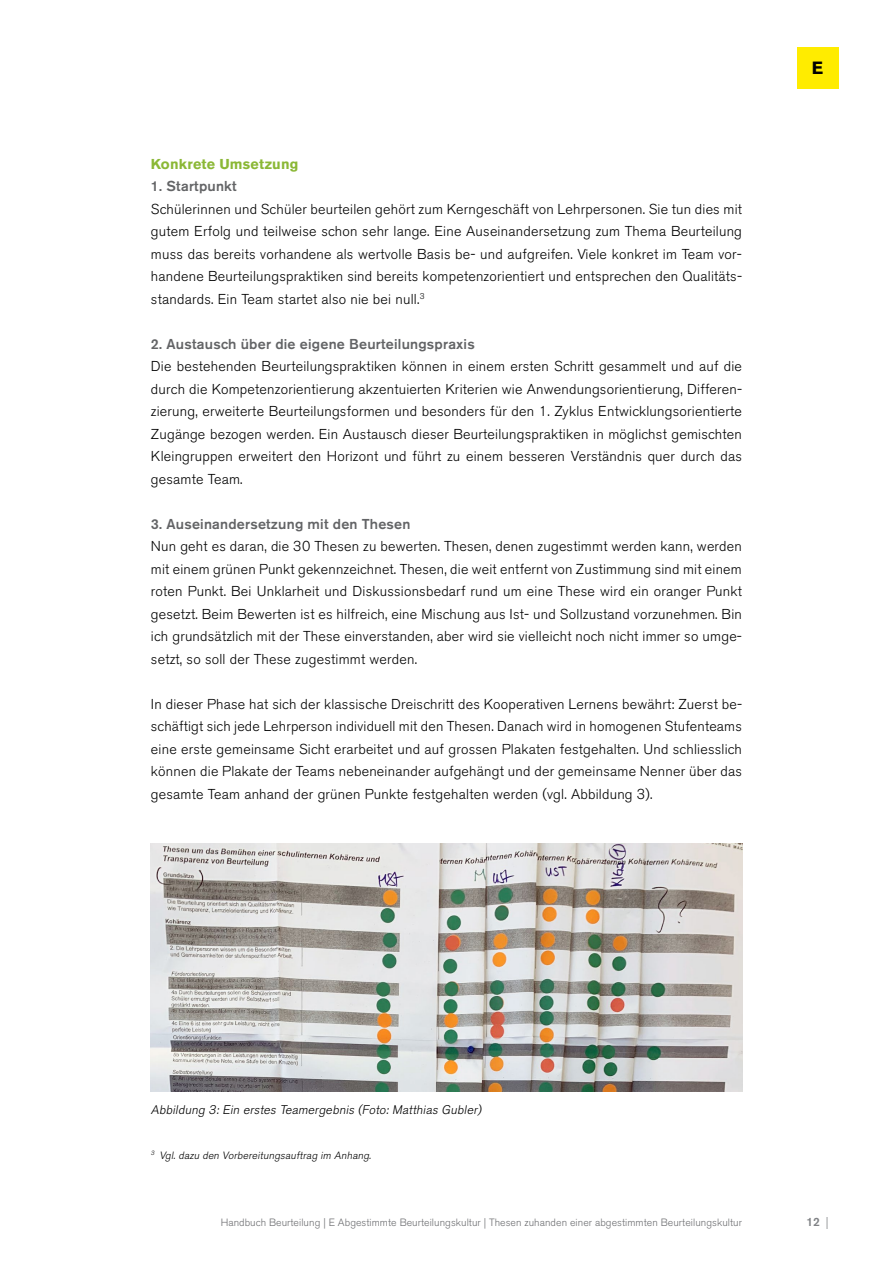
<style>
.page{position:relative;width:893px;height:1263px;background:#fff}
.page>*{position:absolute;margin:0;border:0;box-sizing:border-box;transform-origin:0 0}
.t1{font:700 17.55px "Akzidenz Grotesk BE";color:#000}
.t2{font:300 14.25px/22.5px "Akzidenz Grotesk BE";letter-spacing:.015em;color:#000;text-align:justify}
.t3{font:500 14.25px "Akzidenz Grotesk BE";letter-spacing:.015em;color:#636466}
.t4{font:700 14.25px "Akzidenz Grotesk BE";letter-spacing:.015em;color:#8bb836}
.t5{font:italic 300 12.45px "Akzidenz Grotesk BE";color:#000}
.t6{font:500 12px "Akzidenz Grotesk BE";color:#808285}
.t7{font:300 10.5px "Akzidenz Grotesk BE";letter-spacing:.005em;color:#6d6e71}
.t8{font:italic 300 10.5px "Akzidenz Grotesk BE";color:#000}
.s1{font-weight:300}
</style>
<div class="page">
<div style="left:797px;top:47px;width:41px;height:41px;background:#ffec00"></div>
<img style="left:151px;top:844px;width:591px;height:247px">
<p class="t4" style="left:151px;top:155px;width:149px">Konkrete Umsetzung</p>
<p class="t3" style="left:151px;top:177px;width:87px">1. Startpunkt</p>
<p class="t2" style="left:151px;top:198px;width:593px">Schülerinnen und Schüler beurteilen gehört zum Kerngeschäft von Lehrpersonen. Sie tun dies mit gutem Erfolg und teilweise schon sehr lange. Eine Auseinandersetzung zum Thema Beurteilung muss das bereits vorhandene als wertvolle Basis be- und aufgreifen. Viele konkret im Team vor&shy;handene Beurteilungspraktiken sind bereits kompetenzorientiert und entsprechen den Qualitäts&shy;standards. Ein Team startet also nie bei null.<sup>3</sup></p>
<p class="t3" style="left:151px;top:335px;width:325px">2. Austausch über die eigene Beurteilungspraxis</p>
<p class="t2" style="left:151px;top:355px;width:593px">Die bestehenden Beurteilungspraktiken können in einem ersten Schritt gesammelt und auf die durch die Kompetenzorientierung akzentuierten Kriterien wie Anwendungsorientierung, Differen&shy;zierung, erweiterte Beurteilungsformen und besonders für den 1. Zyklus Entwicklungsorientierte Zugänge bezogen werden. Ein Austausch dieser Beurteilungspraktiken in möglichst gemischten Kleingruppen erweitert den Horizont und führt zu einem besseren Verständnis quer durch das gesamte Team.</p>
<p class="t3" style="left:151px;top:515px;width:261px">3. Auseinandersetzung mit den Thesen</p>
<p class="t2" style="left:151px;top:535px;width:593px">Nun geht es daran, die 30 Thesen zu bewerten. Thesen, denen zugestimmt werden kann, werden mit einem grünen Punkt gekennzeichnet. Thesen, die weit entfernt von Zustimmung sind mit einem roten Punkt. Bei Unklarheit und Diskussionsbedarf rund um eine These wird ein oranger Punkt gesetzt. Beim Bewerten ist es hilfreich, eine Mischung aus Ist- und Sollzustand vorzunehmen. Bin ich grundsätzlich mit der These einverstanden, aber wird sie vielleicht noch nicht immer so umge&shy;setzt, so soll der These zugestimmt werden.</p>
<p class="t2" style="left:151px;top:693px;width:593px">In dieser Phase hat sich der klassische Dreischritt des Kooperativen Lernens bewährt: Zuerst be&shy;schäftigt sich jede Lehrperson individuell mit den Thesen. Danach wird in homogenen Stufenteams eine erste gemeinsame Sicht erarbeitet und auf grossen Plakaten festgehalten. Und schliesslich können die Plakate der Teams nebeneinander aufgehängt und der gemeinsame Nenner über das gesamte Team anhand der grünen Punkte festgehalten werden (vgl. Abbildung 3).</p>
<p class="t1" style="left:812px;top:58px;width:13px">E</p>
<p class="t5" style="left:151px;top:1102px;width:334px">Abbildung 3: Ein erstes Teamergebnis (Foto: Matthias Gubler)</p>
<p class="t8" style="left:151px;top:1149px;width:224px"><sup>3</sup> Vgl. dazu den Vorbereitungsauftrag im Anhang.</p>
<p class="t7" style="left:221px;top:1217px;width:523px">Handbuch Beurteilung | E Abgestimmte Beurteilungskultur | Thesen zuhanden einer abgestimmten Beurteilungskultur</p>
<p class="t6" style="left:806px;top:1214px;width:24px">12 <span class="s1">|</span></p>
</div>
